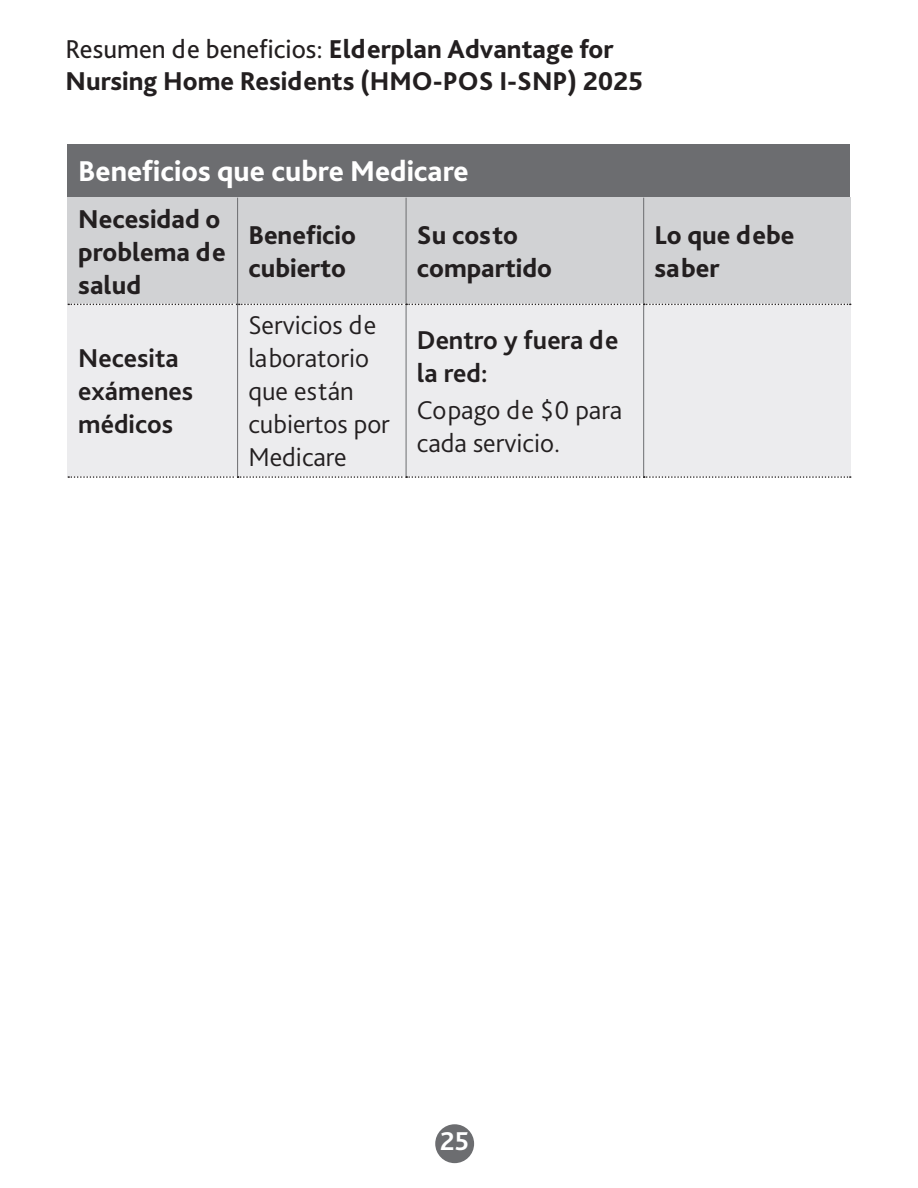
<style>
.page{position:relative;width:918px;height:1188px;background:#fff}
.page>*{position:absolute;margin:0;border:0;box-sizing:border-box;transform-origin:0 0}
.t1{font:800 30px "Bliss Pro";color:#fff}
.t2{font:800 27px/33px "Bliss Pro";color:#231f20}
.t3{font:300 27px/33px "Bliss Pro";color:#231f20}
.t4{font:700 27px/33px "Bliss Pro";color:#231f20}
.t5{font:700 27px "Bliss Pro";color:#fff}
.s1{font-weight:400}
</style>
<div class="page">
<div style="left:435px;top:1124px;width:39px;height:39px;background:#6c6d70;border-radius:50%"></div>
<div style="left:68px;top:144px;width:782px;height:54px;background:#6c6d70"></div>
<div style="left:68px;top:198px;width:170px;height:106px;background:#d1d2d4"></div>
<div style="left:238px;top:198px;width:168px;height:106px;background:#d1d2d4"></div>
<div style="left:406px;top:198px;width:238px;height:106px;background:#d1d2d4"></div>
<div style="left:644px;top:198px;width:206px;height:106px;background:#d1d2d4"></div>
<div style="left:68px;top:304px;width:170px;height:173px;background:#ececee"></div>
<div style="left:238px;top:304px;width:168px;height:173px;background:#ececee"></div>
<div style="left:406px;top:304px;width:238px;height:173px;background:#ececee"></div>
<div style="left:644px;top:304px;width:206px;height:173px;background:#ececee"></div>
<hr style="left:237px;top:198px;width:1px;height:106px;background:#6c6d70">
<hr style="left:406px;top:198px;width:1px;height:106px;background:#6c6d70">
<hr style="left:643px;top:198px;width:1px;height:106px;background:#6c6d70">
<hr style="left:237px;top:304px;width:1px;height:172px;background:#6c6d70">
<hr style="left:406px;top:305px;width:1px;height:171px;background:#6c6d70">
<hr style="left:643px;top:305px;width:1px;height:171px;background:#6c6d70">
<svg style="left:68px;top:304px;width:783px;height:1px"></svg>
<svg style="left:68px;top:476px;width:783px;height:2px"></svg>
<p class="t2" style="left:66px;top:32px;width:579px;line-height:32.4px"><span class="s1">Resumen de beneficios:</span> Elderplan Advantage for<br>Nursing Home Residents (HMO‑POS I‑SNP) 2025</p>
<p class="t1" style="left:78px;top:153px;width:392px">Beneficios que cubre Medicare</p>
<p class="t2" style="left:78px;top:201px;width:149px">Necesidad o problema de salud</p>
<p class="t2" style="left:248px;top:218px;width:109px">Beneficio cubierto</p>
<p class="t2" style="left:417px;top:218px;width:137px">Su costo compartido</p>
<p class="t2" style="left:654px;top:218px;width:141px">Lo que debe saber</p>
<p class="t4" style="left:78px;top:341px;width:116px">Necesita exámenes médicos</p>
<p class="t3" style="left:248px;top:308px;width:143px">Servicios de laboratorio que están cubiertos por<br>Medicare</p>
<p class="t4" style="left:417px;top:323px;width:203px">Dentro y fuera de la red:</p>
<p class="t3" style="left:417px;top:392px;width:207px">Copago de $0 para cada servicio.</p>
<p class="t5" style="left:440px;top:1125px;width:30px">25</p>
</div>
